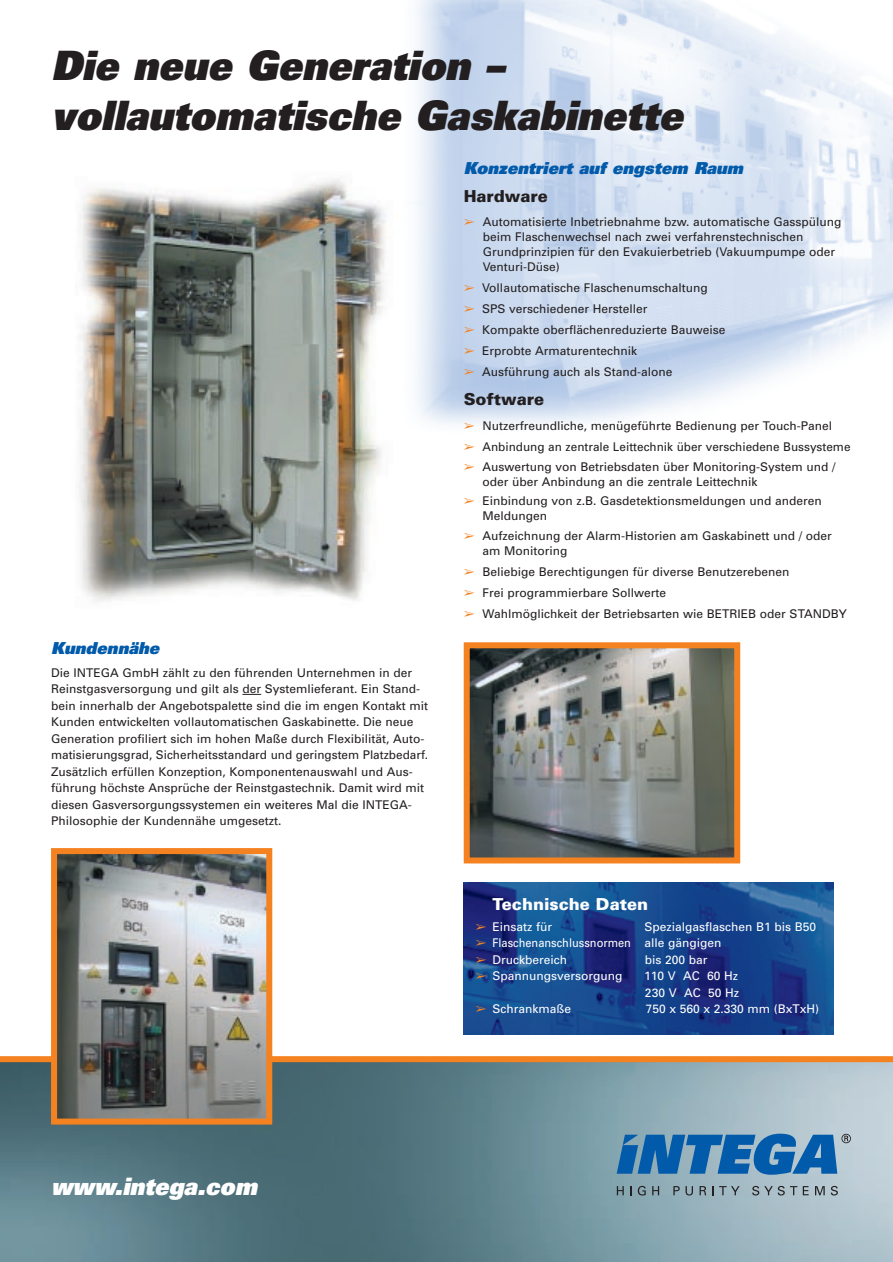
<style>
.page{position:relative;width:893px;height:1262px;background:#fff}
.page>*{position:absolute;margin:0;border:0;box-sizing:border-box;transform-origin:0 0}
.t1{font:italic 900 40.5px/49.5px "Univers";color:#231f20;scale:.95 1}
.t2{font:italic 900 24px "Univers";color:#fff;scale:.95 1}
.t3{font:italic 900 16.5px "Univers";color:#015aaa}
.t4{font:900 16.5px "Univers";color:#231f20}
.t5{font:900 16.5px "Univers";color:#fff}
.t6{font:12px/16.5px "Univers";color:#231f20}
.t7{font:12px/16.5px "Univers";color:#fff}
.t8{font:12px/16.5px "Zapf Dingbats";color:#f58220;text-align:justify}
.s1{color:#f58220}
</style>
<div class="page">
<img style="left:415px;top:0;width:477px;height:424px">
<img style="left:79px;top:179px;width:308px;height:423px">
<svg style="left:242px;top:694px;width:19px;height:1px"></svg>
<img style="left:0;top:1062px;width:892px;height:200px">
<img style="left:463px;top:882px;width:370px;height:152px">
<svg style="left:616px;top:1186px;width:7px;height:9px"></svg>
<svg style="left:637px;top:1185px;width:8px;height:10px"></svg>
<svg style="left:652px;top:1186px;width:7px;height:9px"></svg>
<svg style="left:673px;top:1186px;width:6px;height:9px"></svg>
<svg style="left:685px;top:1186px;width:8px;height:9px"></svg>
<svg style="left:699px;top:1186px;width:7px;height:9px"></svg>
<svg style="left:719px;top:1186px;width:20px;height:9px"></svg>
<svg style="left:752px;top:1185px;width:32px;height:10px"></svg>
<svg style="left:790px;top:1186px;width:18px;height:9px"></svg>
<svg style="left:815px;top:1186px;width:9px;height:9px"></svg>
<svg style="left:830px;top:1185px;width:7px;height:10px"></svg>
<svg style="left:616px;top:1133px;width:234px;height:41px;background:#3d7db3"></svg>
<div style="left:0;top:1056px;width:892px;height:6px;background:#f58220"></div>
<img style="left:470px;top:649px;width:263px;height:207px">
<div style="left:463px;top:642px;width:277px;height:221px;border:6px solid #f58220"></div>
<img style="left:58px;top:855px;width:207px;height:262px">
<div style="left:51px;top:848px;width:221px;height:276px;border:6px solid #f58220"></div>
<svg style="left:476px;top:1006px;width:10px;height:6px"></svg>
<h1 class="t1" style="left:51px;top:45px;width:666px">Die neue Generation – vollautomatische Gaskabinette</h1>
<h3 class="t3" style="left:51px;top:642px;width:110px">Kundennähe</h3>
<p class="t6" style="left:51px;top:665px;width:378px">Die INTEGA GmbH zählt zu den führenden Unternehmen in der Reinstgasversorgung und gilt als der Systemlieferant. Ein Stand&shy;bein innerhalb der Angebotspalette sind die im engen Kontakt mit Kunden entwickelten vollautomatischen Gaskabinette. Die neue Generation profiliert sich im hohen Maße durch Flexibilität, Auto&shy;matisierungsgrad, Sicherheitsstandard und geringstem Platzbedarf.<br>Zusätzlich erfüllen Konzeption, Komponentenauswahl und Aus&shy;führung höchste Ansprüche der Reinstgastechnik. Damit wird mit diesen Gasversorgungssystemen ein weiteres Mal die INTEGA-Philosophie der Kundennähe umgesetzt.</p>
<h3 class="t3" style="left:463px;top:162px;width:281px">Konzentriert auf engstem Raum</h3>
<h3 class="t4" style="left:463px;top:190px;width:86px">Hardware</h3>
<p class="t6" style="left:482px;top:215px;width:360px;line-height:15px;text-indent:-19px"><span class="s1">➢</span> Automatisierte Inbetriebnahme bzw. automatische Gasspülung beim Flaschenwechsel nach zwei verfahrenstechnischen Grundprinzipien für den Evakuierbetrieb (Vakuumpumpe oder Venturi-Düse)</p>
<p class="t6" style="left:463px;top:281px;width:245px"><span class="s1">➢</span> Vollautomatische Flaschenumschaltung</p>
<p class="t6" style="left:463px;top:302px;width:185px"><span class="s1">➢</span> SPS verschiedener Hersteller</p>
<p class="t6" style="left:463px;top:323px;width:263px"><span class="s1">➢</span> Kompakte oberflächenreduzierte Bauweise</p>
<p class="t6" style="left:463px;top:344px;width:175px"><span class="s1">➢</span> Erprobte Armaturentechnik</p>
<p class="t6" style="left:463px;top:365px;width:210px"><span class="s1">➢</span> Ausführung auch als Stand-alone</p>
<h3 class="t4" style="left:463px;top:393px;width:82px">Software</h3>
<p class="t6" style="left:463px;top:419px;width:370px"><span class="s1">➢</span> Nutzerfreundliche, menügeführte Bedienung per Touch-Panel</p>
<p class="t6" style="left:463px;top:440px;width:388px"><span class="s1">➢</span> Anbindung an zentrale Leittechnik über verschiedene Bussysteme</p>
<p class="t6" style="left:482px;top:460px;width:354px;line-height:15px;text-indent:-19px"><span class="s1">➢</span> Auswertung von Betriebsdaten über Monitoring-System und / oder über Anbindung an die zentrale Leittechnik</p>
<p class="t6" style="left:482px;top:494px;width:340px;line-height:15px;text-indent:-19px"><span class="s1">➢</span> Einbindung von z.B. Gasdetektionsmeldungen und anderen<br>Meldungen</p>
<p class="t6" style="left:482px;top:529px;width:350px;line-height:15px;text-indent:-19px"><span class="s1">➢</span> Aufzeichnung der Alarm-Historien am Gaskabinett und / oder am Monitoring</p>
<p class="t6" style="left:463px;top:564px;width:327px"><span class="s1">➢</span> Beliebige Berechtigungen für diverse Benutzerebenen</p>
<p class="t6" style="left:463px;top:585px;width:204px"><span class="s1">➢</span> Frei programmierbare Sollwerte</p>
<p class="t6" style="left:463px;top:606px;width:384px"><span class="s1">➢</span> Wahlmöglichkeit der Betriebsarten wie BETRIEB oder STANDBY</p>
<h3 class="t5" style="left:492px;top:897px;width:157px">Technische Daten</h3>
<p class="t7" style="left:492px;top:919px;width:61px">Einsatz für</p>
<p class="t7" style="left:492px;top:919px;width:325px;text-indent:152px">Spezialgasflaschen B1 bis B50<br>Flaschenanschlussnormen alle gängigen<br>Druckbereich</p>
<p class="t8" style="left:475px;top:918px;width:13px">➢ ➢ ➢ ➢</p>
<p class="t7" style="left:644px;top:952px;width:64px">bis 200 bar</p>
<p class="t7" style="left:492px;top:968px;width:131px">Spannungsversorgung</p>
<p class="t7" style="left:644px;top:968px;width:96px">110 V AC 60 Hz<br>230 V AC 50 Hz</p>
<p class="t7" style="left:492px;top:1001px;width:80px">Schrankmaße</p>
<p class="t7" style="left:645px;top:1001px;width:175px">750 x 560 x 2.330 mm (BxTxH)</p>
<h2 class="t2" style="left:51px;top:1177px;width:218px">www.intega.com</h2>
</div>
